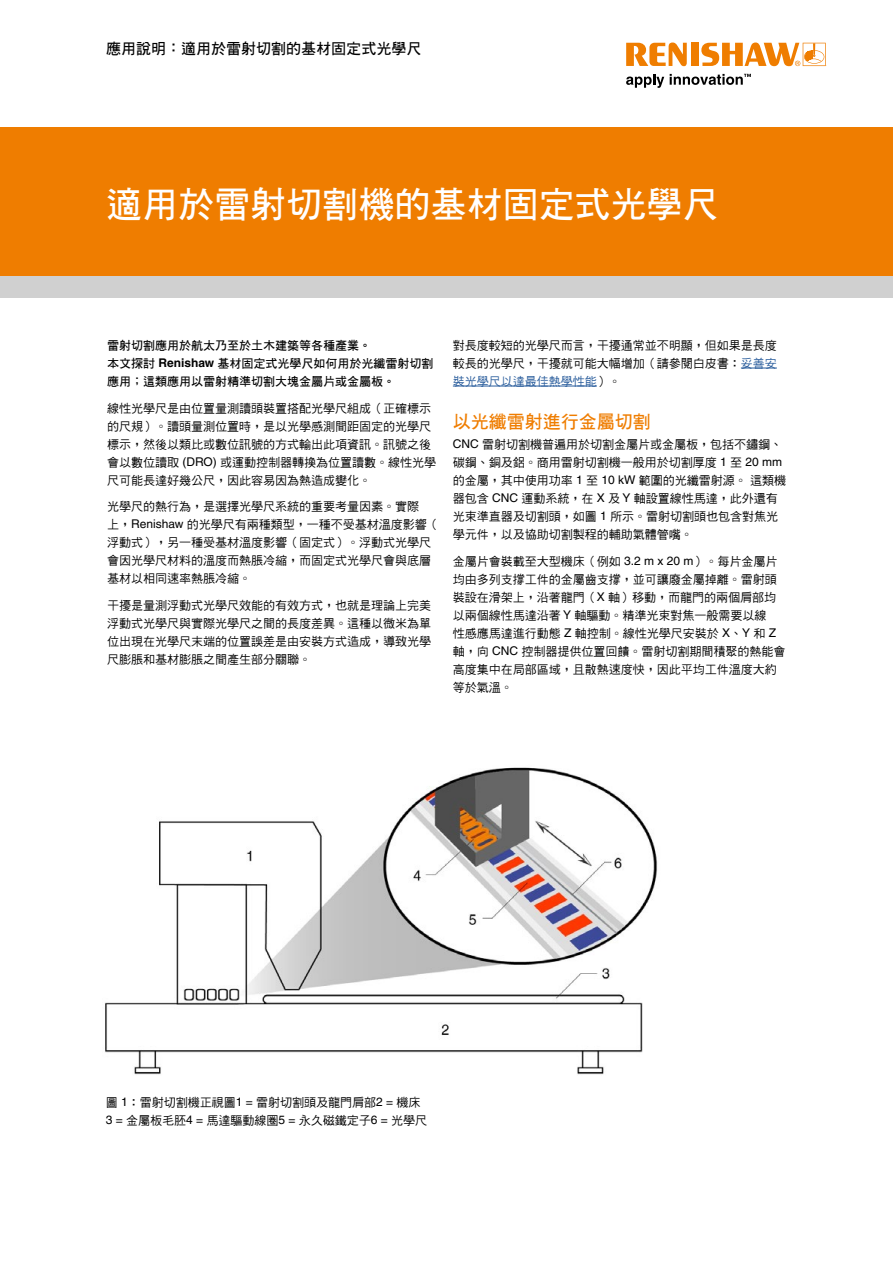
<style>
.page{position:relative;width:893px;height:1263px;background:#fff}
.page>*{position:absolute;margin:0;border:0;box-sizing:border-box;transform-origin:0 0}
.Title_18pt_bold{font:36px "DF Hei W7 WIN BF";color:#fff}
.New_h2{font:18px "DF Hei W7 WIN BF";color:#ef7d00}
.main_body_heading_8p{font:15px "DF Hei W7 WIN BF";color:#000}
.Body_Text_8pt_medium{font:12px/18px "DF Hei Md HK BF";color:#000}
.Body_Text_8pt_medium-2{font:12px/18px "DF Hei W7 WIN BF";color:#000}
.s1{font-family:"Helvetica";font-weight:700}
.s2{font-family:"Helvetica LT Pro"}
.s3{color:#275b9b}
</style>
<div class="page">
<div style="left:0;top:276px;width:893px;height:22px;background:#d0d0d0"></div>
<svg style="left:626px;top:74px;width:38px;height:14px"></svg>
<svg style="left:626px;top:43px;width:61px;height:23px"></svg>
<div style="left:691px;top:43px;width:8px;height:23px;background:#ef7d00"></div>
<svg style="left:701px;top:43px;width:125px;height:23px"></svg>
<svg style="left:670px;top:74px;width:81px;height:11px"></svg>
<div style="left:0;top:128px;width:893px;height:148px;background:#ef7d00"></div>
<img style="left:105px;top:767px;width:553px;height:308px">
<hr style="left:741px;top:368px;width:36px;height:1px;background:#275b9b">
<hr style="left:453px;top:386px;width:144px;height:1px;background:#275b9b">
<p class="main_body_heading_8p" style="left:106px;top:41px;width:316px">應用說明：適用於雷射切割的基材固定式光學尺</p>
<p class="Title_18pt_bold" style="left:106px;top:186px;width:613px">適用於雷射切割機的基材固定式光學尺</p>
<p class="Body_Text_8pt_medium-2" style="left:107px;top:337px;width:328px">雷射切割應用於航太乃至於土木建築等各種產業。<br>本文探討 <span class="s1">Renishaw</span> 基材固定式光學尺如何用於光纖雷射切割應用；這類應用以雷射精準切割大塊金屬片或金屬板。</p>
<p class="Body_Text_8pt_medium" style="left:107px;top:399px;width:331px">線性光學尺是由位置量測讀頭裝置搭配光學尺組成（正確標示的尺規）。讀頭量測位置時，是以光學感測間距固定的光學尺標示，然後以類比或數位訊號的方式輸出此項資訊。訊號之後會以數位讀取 <span class="s2">(DRO)</span> 或運動控制器轉換為位置讀數。線性光學尺可能長達好幾公尺，因此容易因為熱造成變化。</p>
<p class="Body_Text_8pt_medium" style="left:107px;top:498px;width:333px">光學尺的熱行為，是選擇光學尺系統的重要考量因素。實際<br>上，<span class="s2">Renishaw</span> 的光學尺有兩種類型，一種不受基材溫度影響（浮動式），另一種受基材溫度影響（固定式）。浮動式光學尺會因光學尺材料的溫度而熱脹冷縮，而固定式光學尺會與底層基材以相同速率熱脹冷縮。</p>
<p class="Body_Text_8pt_medium" style="left:107px;top:596px;width:325px;text-align:justify">干擾是量測浮動式光學尺效能的有效方式，也就是理論上完美浮動式光學尺與實際光學尺之間的長度差異。這種以微米為單位出現在光學尺末端的位置誤差是由安裝方式造成，導致光學尺膨脹和基材膨脹之間產生部分關聯。</p>
<p class="Body_Text_8pt_medium" style="left:453px;top:336px;width:325px;text-align:justify">對長度較短的光學尺而言，干擾通常並不明顯，但如果是長度較長的光學尺，干擾就可能大幅增加（請參閱白皮書：<span class="s3">妥善安裝光學尺以達最佳熱學性能</span>）。</p>
<p class="New_h2" style="left:453px;top:413px;width:199px">以光纖雷射進行金屬切割</p>
<p class="Body_Text_8pt_medium" style="left:453px;top:435px;width:335px"><span class="s2">CNC</span> 雷射切割機普遍用於切割金屬片或金屬板，包括不鏽鋼、碳鋼、銅及鋁。商用雷射切割機一般用於切割厚度 <span class="s2">1</span> 至 <span class="s2">20 mm</span>的金屬，其中使用功率 <span class="s2">1</span> 至 <span class="s2">10 kW</span> 範圍的光纖雷射源。這類機器包含 <span class="s2">CNC</span> 運動系統，在 <span class="s2">X</span> 及 <span class="s2">Y</span> 軸設置線性馬達，此外還有光束準直器及切割頭，如圖 <span class="s2">1</span> 所示。雷射切割頭也包含對焦光學元件，以及協助切割製程的輔助氣體管嘴。</p>
<p class="Body_Text_8pt_medium" style="left:453px;top:552px;width:334px">金屬片會裝載至大型機床（例如 <span class="s2">3.2 m x 20 m</span>）。每片金屬片均由多列支撐工件的金屬齒支撐，並可讓廢金屬掉離。雷射頭裝設在滑架上，沿著龍門（<span class="s2">X</span> 軸）移動，而龍門的兩個肩部均以兩個線性馬達沿著 <span class="s2">Y</span> 軸驅動。精準光束對焦一般需要以線<br>性感應馬達進行動態 <span class="s2">Z</span> 軸控制。線性光學尺安裝於 <span class="s2">X</span>、<span class="s2">Y</span> 和 <span class="s2">Z</span>軸，向 <span class="s2">CNC</span> 控制器提供位置回饋。雷射切割期間積聚的熱能會高度集中在局部區域，且散熱速度快，因此平均工件溫度大約等於氣溫。</p>
<p class="Body_Text_8pt_medium" style="left:106px;top:1093px;width:316px">圖 <span class="s2">1</span>：雷射切割機正視圖<span class="s2">1 =</span> 雷射切割頭及龍門肩部<span class="s2">2 =</span> 機床</p>
<p class="Body_Text_8pt_medium" style="left:106px;top:1111px;width:323px"><span class="s2">3 =</span> 金屬板毛胚<span class="s2">4 =</span> 馬達驅動線圈<span class="s2">5 =</span> 永久磁鐵定子<span class="s2">6 =</span> 光學尺</p>
</div>
